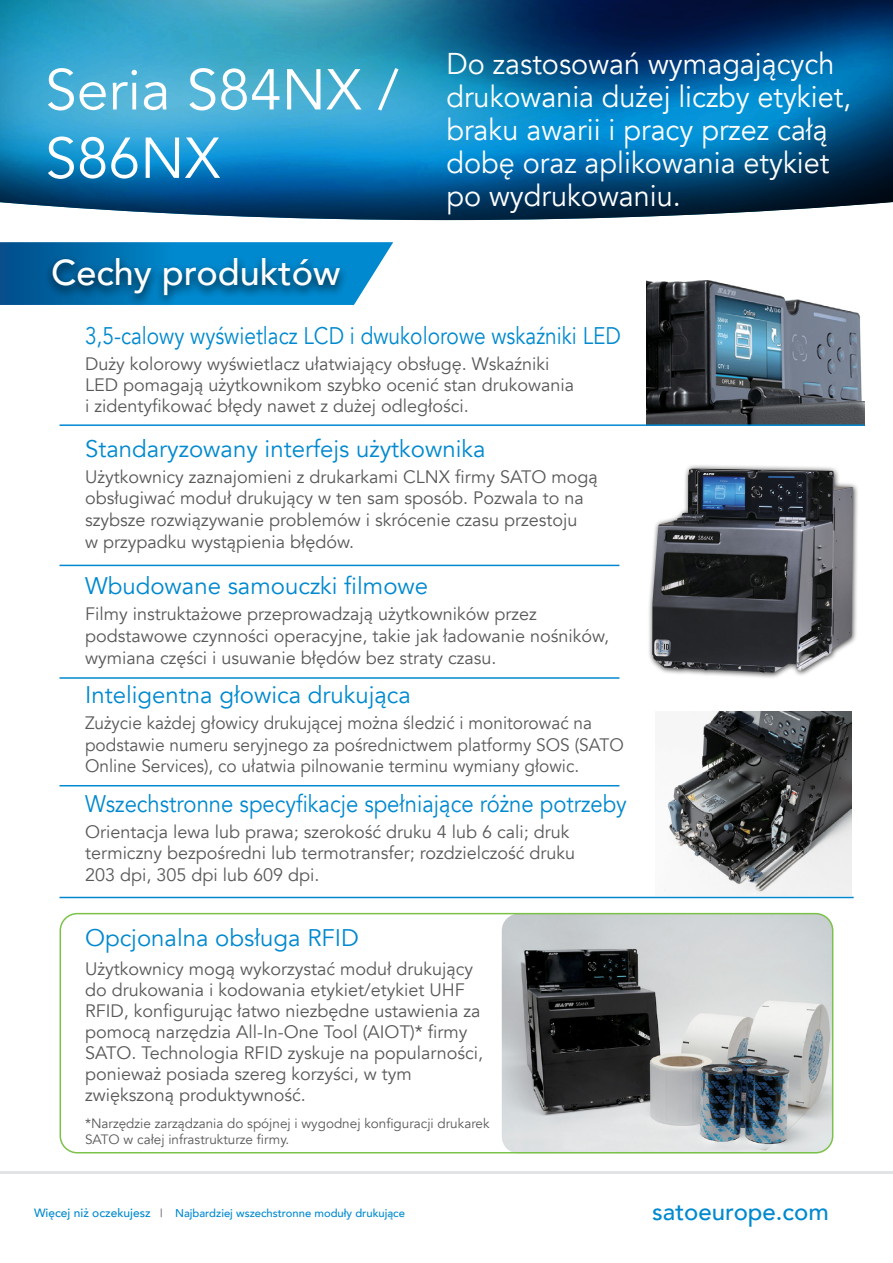
<style>
.page{position:relative;width:893px;height:1263px;background:#fff}
.page>*{position:absolute;margin:0;border:0;box-sizing:border-box;transform-origin:0 0}
.t1{font:57px/68.4px "Avenir";color:#fff}
.t2{font:500 36px "Avenir";color:#fff}
.t3{font:30px/33px "Avenir";color:#fff;scale:.96 1}
.t4{font:24px "Avenir";color:#0089cf}
.t5{font:24px "Avenir";color:#0089cf;scale:.92 1}
.t6{font:24px "Avenir";color:#0089cf;scale:.87 1}
.t7{font:500 24px "Avenir";color:#0089cf}
.t8{font:18px/21px "Avenir";color:#58595b}
.t9{font:18px/21.6px "Avenir";color:#58595b;scale:.96 1}
.t10{font:13.5px/16.2px "Avenir";color:#58595b}
.t11{font:500 11.25px "Avenir";color:#0089cf}
.s1{font-size:12px}
.s2{color:#6d6e71}
</style>
<div class="page">
<img style="left:502px;top:914px;width:331px;height:239px">
<div style="left:60px;top:913px;width:773px;height:240px;border:2px solid #7cc24a;border-radius:17px"></div>
<svg style="left:0;top:0;width:893px;height:220px;background:#1a74a3"></svg>
<hr style="left:0;top:1171px;width:893px;height:3px;background:#e2e3e4">
<svg style="left:0;top:242px;width:393px;height:63px;background:#2485be"></svg>
<div style="left:44px;top:254px;width:304px;height:55px;background:#000;opacity:.75"></div>
<div style="left:647px;top:464px;width:212px;height:215px;background:#000;opacity:.75"></div>
<img style="left:652px;top:468px;width:201px;height:205px">
<img style="left:647px;top:281px;width:218px;height:143px">
<img style="left:664px;top:711px;width:187px;height:185px">
<hr style="left:60px;top:424px;width:805px;height:2px;background:#0089cf">
<hr style="left:60px;top:565px;width:559px;height:1px;background:#0089cf">
<hr style="left:60px;top:677px;width:559px;height:2px;background:#0089cf">
<hr style="left:60px;top:785px;width:559px;height:1px;background:#0089cf">
<hr style="left:60px;top:897px;width:794px;height:1px;background:#0089cf">
<h1 class="t1" style="left:45px;top:57px;width:355px">Seria S84NX /<br>S86NX</h1>
<h3 class="t3" style="left:446px;top:47px;width:423px">Do zastosowań wymagających drukowania dużej liczby etykiet, braku awarii i pracy przez całą dobę oraz aplikowania etykiet po wydrukowaniu.</h3>
<h2 class="t2" style="left:51px;top:242px;width:291px">Cechy produktów</h2>
<h3 class="t6" style="left:85px;top:322px;width:618px">3,5-calowy wyświetlacz LCD i dwukolorowe wskaźniki LED</h3>
<p class="t8" style="left:85px;top:353px;width:491px">Duży kolorowy wyświetlacz ułatwiający obsługę. Wskaźniki<br>LED pomagają użytkownikom szybko ocenić stan drukowania i zidentyfikować błędy nawet z dużej odległości.</p>
<h3 class="t4" style="left:85px;top:434px;width:402px">Standaryzowany interfejs użytkownika</h3>
<p class="t8" style="left:85px;top:466px;width:514px;line-height:21.6px">Użytkownicy zaznajomieni z drukarkami CLNX firmy SATO mogą obsługiwać moduł drukujący w ten sam sposób. Pozwala to na szybsze rozwiązywanie problemów i skrócenie czasu przestoju<br>w przypadku wystąpienia błędów.</p>
<h3 class="t4" style="left:85px;top:572px;width:345px">Wbudowane samouczki filmowe</h3>
<p class="t8" style="left:85px;top:604px;width:526px;line-height:21.6px">Filmy instruktażowe przeprowadzają użytkowników przez podstawowe czynności operacyjne, takie jak ładowanie nośników, wymiana części i usuwanie błędów bez straty czasu.</p>
<h3 class="t4" style="left:85px;top:680px;width:327px">Inteligentna głowica drukująca</h3>
<p class="t9" style="left:85px;top:712px;width:563px">Zużycie każdej głowicy drukującej można śledzić i monitorować na podstawie numeru seryjnego za pośrednictwem platformy SOS (SATO<br>Online Services), co ułatwia pilnowanie terminu wymiany głowic.</p>
<h3 class="t5" style="left:85px;top:789px;width:590px">Wszechstronne specyfikacje spełniające różne potrzeby</h3>
<p class="t8" style="left:85px;top:821px;width:492px;line-height:21.6px">Orientacja lewa lub prawa; szerokość druku 4 lub 6 cali; druk termiczny bezpośredni lub termotransfer; rozdzielczość druku<br>203 dpi, 305 dpi lub 609 dpi.</p>
<h3 class="t4" style="left:85px;top:923px;width:275px">Opcjonalna obsługa RFID</h3>
<p class="t8" style="left:85px;top:959px;width:399px">Użytkownicy mogą wykorzystać moduł drukujący do drukowania i kodowania etykiet/etykiet UHF RFID, konfigurując łatwo niezbędne ustawienia za pomocą narzędzia All-In-One Tool (AIOT)* firmy SATO. Technologia RFID zyskuje na popularności, ponieważ posiada szereg korzyści, w tym zwiększoną produktywność.</p>
<p class="t10" style="left:85px;top:1115px;width:406px">*Narzędzie zarządzania do spójnej i wygodnej konfiguracji drukarek<br>SATO w całej infrastrukturze firmy.</p>
<p class="t11" style="left:34px;top:1203px;width:372px"><span class="s1">Więcej niż oczekujesz</span> <span class="s2">|</span> Najbardziej wszechstronne moduły drukujące</p>
<h3 class="t7" style="left:652px;top:1190px;width:178px">satoeurope.com</h3>
</div>
